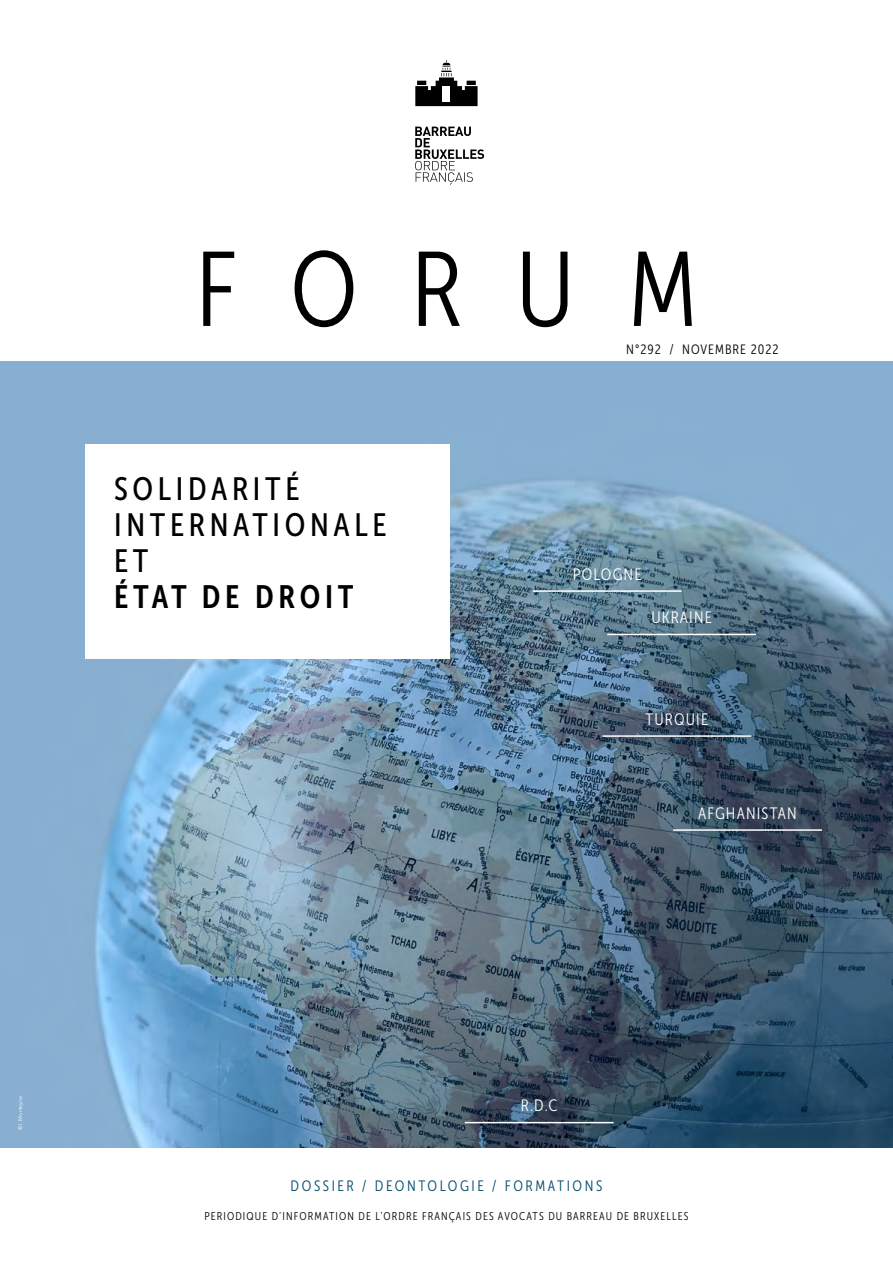
<style>
.page{position:relative;width:893px;height:1263px;background:#fff}
.page>*{position:absolute;margin:0;border:0;box-sizing:border-box;transform-origin:0 0}
.t1{font:105.75px "Museo Sans Cond 300";letter-spacing:.5em;color:#000}
.t2{font:32.25px/36px "Museo Sans Cond 500";letter-spacing:.145em;color:#000}
.t3{font:32.25px "Museo Sans Cond 700";letter-spacing:.145em;color:#000}
.t4{font:16.5px "Museo Sans Cond 300";letter-spacing:.07em;color:#fff}
.t5{font:15px "Museo Sans Cond 300";letter-spacing:.17em;color:#004a6c}
.mise_en_forme{font:13.5px "Museo Sans Cond 300";letter-spacing:.075em;color:#000}
.mise_en_forme-2{font:11.25px "Museo Sans Cond 300";letter-spacing:.1em;color:#000}
.t6{font:5.4px "Avenir Next";color:#fff}
</style>
<div class="page">
<img style="left:0;top:361px;width:893px;height:787px">
<div style="left:85px;top:444px;width:365px;height:215px;background:#fff"></div>
<svg style="left:415px;top:127px;width:69px;height:58px"></svg>
<svg style="left:415px;top:60px;width:63px;height:46px"></svg>
<div style="left:443px;top:86px;width:7px;height:15px;background:#fff"></div>
<hr style="left:673px;top:829px;width:149px;height:2px;background:#fff">
<hr style="left:465px;top:1122px;width:149px;height:1px;background:#fff">
<hr style="left:533px;top:590px;width:149px;height:2px;background:#fff">
<hr style="left:607px;top:634px;width:149px;height:1px;background:#fff">
<hr style="left:603px;top:735px;width:148px;height:2px;background:#fff">
<p class="t1" style="left:195px;top:233px;width:504px">FORUM</p>
<p class="mise_en_forme" style="left:626px;top:342px;width:154px">N°292 / NOVEMBRE 2022</p>
<p class="t2" style="left:114px;top:471px;width:274px">SOLIDARITÉ<br>INTERNATIONALE</p>
<p class="t2" style="left:114px;top:543px;width:36px">ET</p>
<p class="t3" style="left:114px;top:578px;width:241px">ÉTAT DE DROIT</p>
<p class="t4" style="left:573px;top:565px;width:70px">POLOGNE</p>
<p class="t4" style="left:651px;top:608px;width:62px">UKRAINE</p>
<p class="t4" style="left:645px;top:710px;width:64px">TURQUIE</p>
<p class="t4" style="left:698px;top:804px;width:100px">AFGHANISTAN</p>
<p class="t6" style="left:16px;top:1130px;width:36px;rotate:-90deg">© I. Monteyne</p>
<p class="t4" style="left:521px;top:1097px;width:38px">R.D.C</p>
<p class="t5" style="left:291px;top:1178px;width:313px">DOSSIER / DEONTOLOGIE / FORMATIONS</p>
<p class="mise_en_forme-2" style="left:204px;top:1210px;width:486px">PERIODIQUE D’INFORMATION DE L’ORDRE FRANÇAIS DES AVOCATS DU BARREAU DE BRUXELLES</p>
</div>
